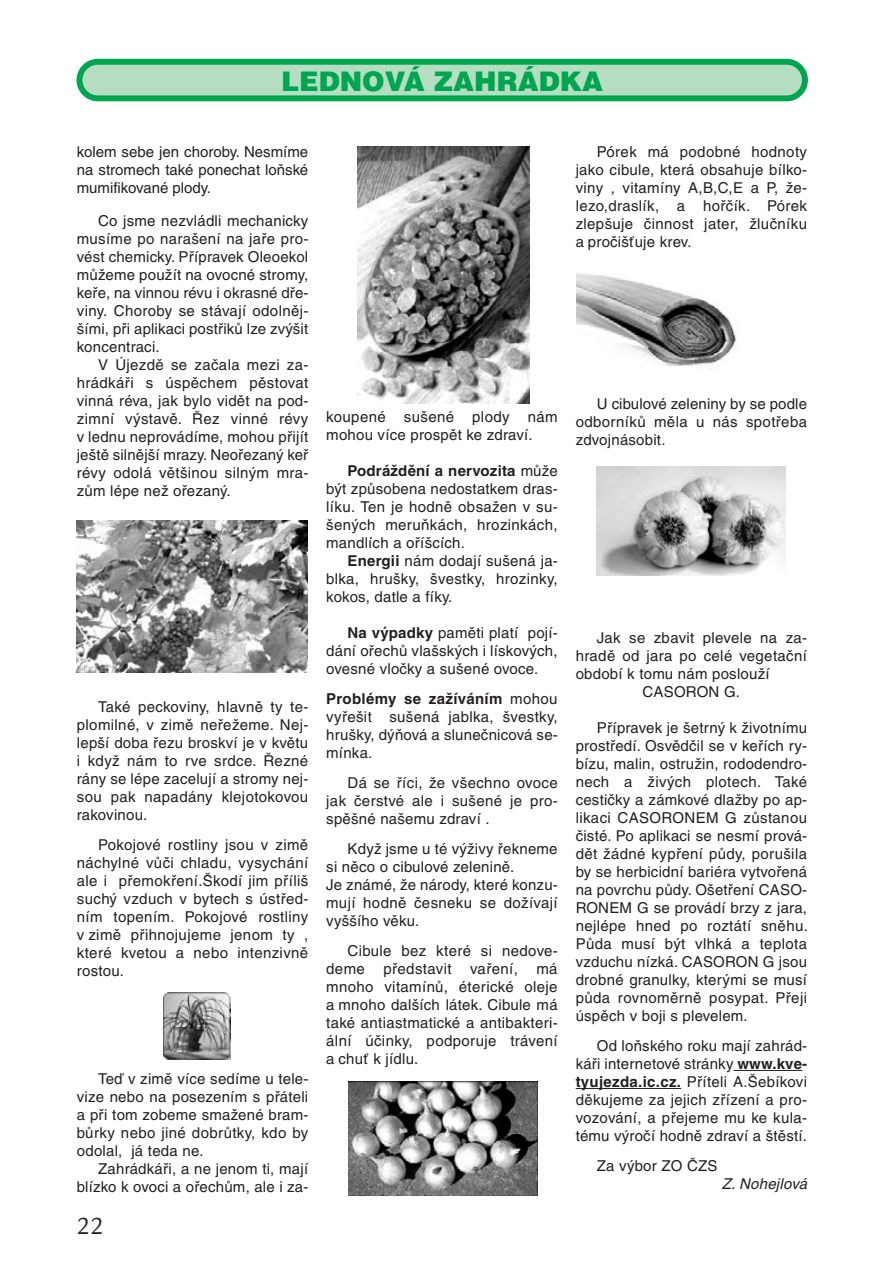
<style>
.page{position:relative;width:893px;height:1263px;background:#fff}
.page>*{position:absolute;margin:0;border:0;box-sizing:border-box;transform-origin:0 0}
.t1{font:900 27px "Helvetica CE";color:#00a54f}
.t2{font:24px "Legacy Sans Itc TEE";color:#231f20}
.t3{font:15px/18px "Helvetica CE";letter-spacing:.015em;color:#231f20;text-align:justify}
.t4{font:italic 15px "Helvetica CE";color:#231f20}
.s1{font-weight:700}
</style>
<div class="page">
<hr style="left:734px;top:1070px;width:68px;height:1px;background:#231f20">
<hr style="left:576px;top:1088px;width:105px;height:1px;background:#231f20">
<svg style="left:77px;top:59px;width:731px;height:42px;background:#83cda2"></svg>
<img style="left:76px;top:520px;width:232px;height:153px">
<img style="left:596px;top:466px;width:189px;height:109px">
<img style="left:348px;top:1082px;width:189px;height:114px">
<img style="left:576px;top:273px;width:161px;height:97px">
<img style="left:357px;top:146px;width:173px;height:258px">
<img style="left:163px;top:992px;width:68px;height:67px">
<h1 class="t1" style="left:281px;top:71px;width:323px">LEDNOVÁ ZAHRÁDKA</h1>
<p class="t3" style="left:77px;top:144px;width:233px">kolem sebe jen choroby. Nesmíme na stromech také ponechat loňské mumifikované plody.</p>
<p class="t3" style="left:77px;top:213px;width:233px;text-indent:21px">Co jsme nezvládli mechanicky musíme po narašení na jaře pro&shy;vést chemicky. Přípravek Oleoekol můžeme použít na ovocné stromy, keře, na vinnou révu i okrasné dře&shy;viny. Choroby se stávají odolněj&shy;šími, při aplikaci postřiků lze zvýšit koncentraci.</p>
<p class="t3" style="left:77px;top:357px;width:233px;text-indent:21px">V Újezdě se začala mezi za&shy;hrádkáři s úspěchem pěstovat vinná réva, jak bylo vidět na pod&shy;zimní výstavě. Řez vinné révy v lednu neprovádíme, mohou přijít ještě silnější mrazy. Neořezaný keř révy odolá většinou silným mra&shy;zům lépe než ořezaný.</p>
<p class="t3" style="left:77px;top:699px;width:233px;text-indent:21px">Také peckoviny, hlavně ty te&shy;plomilné, v zimě neřežeme. Nej&shy;lepší doba řezu broskví je v květu i když nám to rve srdce. Řezné rány se lépe zacelují a stromy nej&shy;sou pak napadány klejotokovou rakovinou.</p>
<p class="t3" style="left:77px;top:837px;width:233px;text-indent:21px">Pokojové rostliny jsou v zimě náchylné vůči chladu, vysychání ale i přemokření.Škodí jim příliš suchý vzduch v bytech s ústřed&shy;ním topením. Pokojové rostliny v zimě přihnojujeme jenom ty , které kvetou a nebo intenzivně rostou.</p>
<p class="t3" style="left:77px;top:1071px;width:233px;text-indent:21px">Teď v zimě více sedíme u tele&shy;vize nebo na posezením s přáteli a při tom zobeme smažené bram&shy;bůrky nebo jiné dobrůtky, kdo by odolal, já teda ne.</p>
<p class="t3" style="left:77px;top:1161px;width:233px;text-align:right">Zahrádkáři, a ne jenom ti, mají blízko k ovoci a ořechům, ale i za-</p>
<h2 class="t2" style="left:77px;top:1217px;width:29px">22</h2>
<p class="t3" style="left:326px;top:409px;width:233px">koupené sušené plody nám mohou více prospět ke zdraví.</p>
<p class="t3" style="left:326px;top:463px;width:233px;text-indent:21px"><span class="s1">Podráždění a nervozita</span> může být způsobena nedostatkem dras&shy;líku. Ten je hodně obsažen v su&shy;šených meruňkách, hrozinkách, mandlích a oříšcích.</p>
<p class="t3" style="left:326px;top:553px;width:233px;text-indent:21px"><span class="s1">Energii</span> nám dodají sušená ja&shy;blka, hrušky, švestky, hrozinky, kokos, datle a fíky.</p>
<p class="t3" style="left:326px;top:625px;width:233px;text-indent:21px"><span class="s1">Na výpadky</span> paměti platí pojí&shy;dání ořechů vlašských i lískových, ovesné vločky a sušené ovoce.</p>
<p class="t3" style="left:326px;top:691px;width:233px"><span class="s1">Problémy se zažíváním</span> mohou vyřešit sušená jablka, švestky, hrušky, dýňová a slunečnicová se&shy;mínka.</p>
<p class="t3" style="left:326px;top:775px;width:233px;text-indent:21px">Dá se říci, že všechno ovoce jak čerstvé ale i sušené je pro&shy;spěšné našemu zdraví .</p>
<p class="t3" style="left:326px;top:841px;width:233px;text-align:left;text-indent:21px">Když jsme u té výživy řekneme si něco o cibulové zelenině.<br>Je známé, že národy, které konzu&shy;mují hodně česneku se dožívají vyššího věku.</p>
<p class="t3" style="left:326px;top:943px;width:233px;text-indent:21px">Cibule bez které si nedove&shy;deme představit vaření, má mnoho vitamínů, éterické oleje a mnoho dalších látek. Cibule má také antiastmatické a antibakteri&shy;ální účinky, podporuje trávení a chuť k jídlu.</p>
<p class="t3" style="left:576px;top:144px;width:233px;text-indent:21px">Pórek má podobné hodnoty jako cibule, která obsahuje bílko&shy;viny , vitamíny A,B,C,E a P, že&shy;lezo,draslík, a hořčík. Pórek zlepšuje činnost jater, žlučníku a pročišťuje krev.</p>
<p class="t3" style="left:576px;top:396px;width:233px;text-indent:21px">U cibulové zeleniny by se podle odborníků měla u nás spotřeba zdvojnásobit.</p>
<p class="t3" style="left:597px;top:630px;width:212px">Jak se zbavit plevele na za-</p>
<p class="t3" style="left:576px;top:648px;width:233px">hradě od jara po celé vegetační</p>
<p class="t3" style="left:576px;top:666px;width:195px">období k tomu nám poslouží</p>
<p class="t3" style="left:643px;top:684px;width:99px">CASORON G.</p>
<p class="t3" style="left:576px;top:720px;width:234px;text-indent:21px">Přípravek je šetrný k životnímu prostředí. Osvědčil se v keřích ry&shy;bízu, malin, ostružin, rododendro&shy;nech a živých plotech. Také cestičky a zámkové dlažby po ap&shy;likaci CASORONEM G zůstanou čisté. Po aplikaci se nesmí prová&shy;dět žádné kypření půdy, porušila by se herbicidní bariéra vytvořená na povrchu půdy. Ošetření CASO-RONEM G se provádí brzy z jara, nejlépe hned po roztátí sněhu.<br>Půda musí být vlhká a teplota vzduchu nízká. CASORON G jsou drobné granulky, kterými se musí půda rovnoměrně posypat. Přeji úspěch v boji s plevelem.</p>
<p class="t3" style="left:576px;top:1038px;width:233px;text-indent:21px">Od loňského roku mají zahrád&shy;káři internetové stránky <span class="s1">www.kve&shy;tyujezda.ic.cz.</span> Příteli A.Šebíkovi děkujeme za jejich zřízení a pro&shy;vozování, a přejeme mu ke kula&shy;tému výročí hodně zdraví a štěstí.</p>
<p class="t3" style="left:597px;top:1158px;width:122px">Za výbor ZO ČZS</p>
<p class="t4" style="left:722px;top:1178px;width:90px">Z.Nohej lová</p>
</div>
